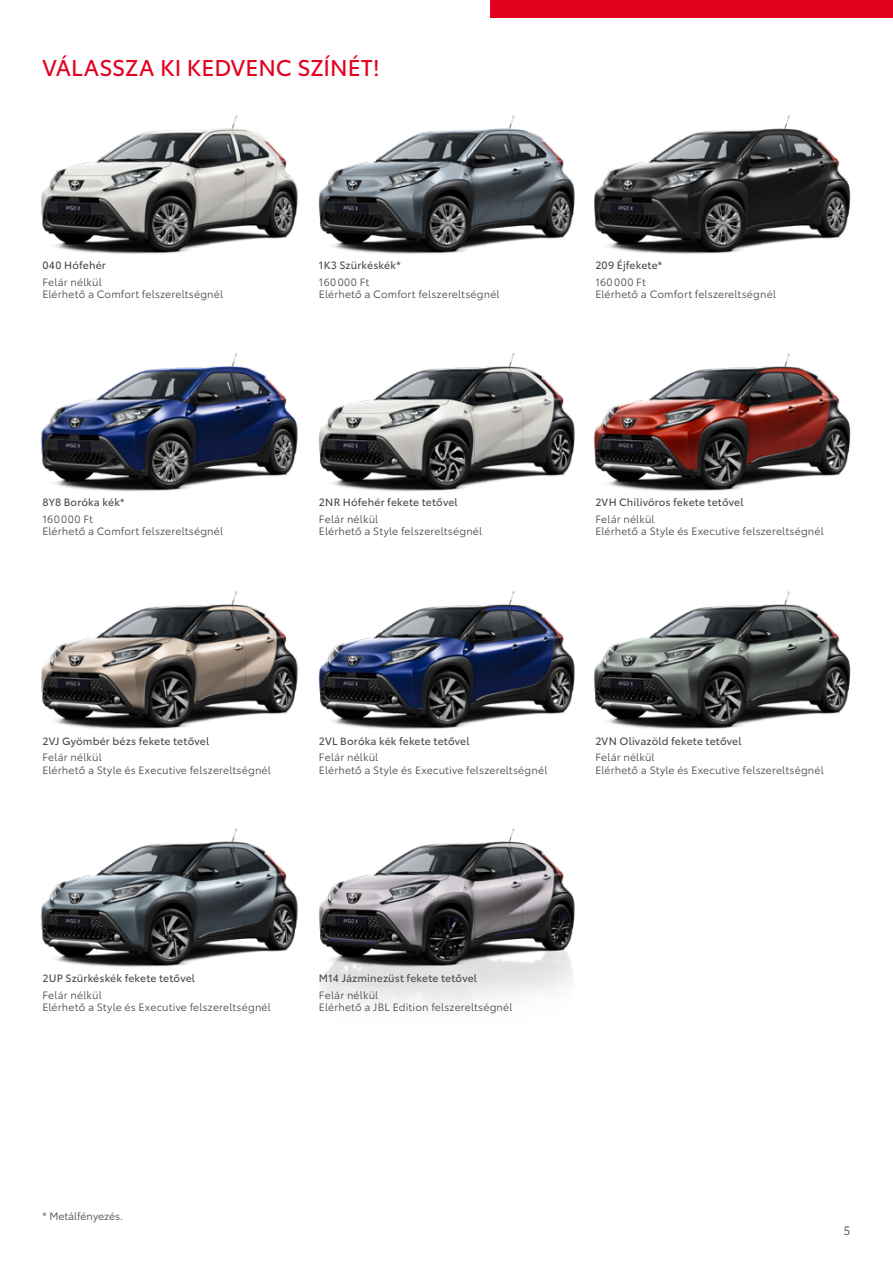
<style>
.page{position:relative;width:893px;height:1263px;background:#fff}
.page>*{position:absolute;margin:0;border:0;box-sizing:border-box;transform-origin:0 0}
.t1{font:22.5px "Toyota Type";color:#e3001f}
.t2{font:12px "Toyota Type";color:#494948}
.t3{font:10.5px/12.6px "Toyota Type";letter-spacing:.015em;color:#494948}
.t4{font:10.5px "Toyota Type";letter-spacing:.015em;color:#494948}
</style>
<div class="page">
<img style="left:40px;top:115px;width:216px;height:852px">
<img style="left:256px;top:115px;width:319px;height:892px">
<img style="left:532px;top:115px;width:319px;height:691px">
<div style="left:490px;top:0;width:403px;height:17px;background:#e3001f"></div>
<h1 class="t1" style="left:43px;top:51px;width:339px">VÁLASSZA KI KEDVENC SZÍNÉT!</h1>
<p class="t4" style="left:42px;top:258px;width:65px">040 Hófehér</p>
<p class="t3" style="left:42px;top:275px;width:182px">Felár nélkül<br>Elérhető a Comfort felszereltségnél</p>
<p class="t4" style="left:319px;top:258px;width:83px">1K3 Szürkéskék*</p>
<p class="t3" style="left:319px;top:275px;width:182px">160000 Ft<br>Elérhető a Comfort felszereltségnél</p>
<p class="t4" style="left:595px;top:258px;width:68px">209 Éjfekete*</p>
<p class="t3" style="left:595px;top:275px;width:182px">160000 Ft<br>Elérhető a Comfort felszereltségnél</p>
<p class="t4" style="left:42px;top:495px;width:84px">8Y8 Boróka kék*</p>
<p class="t3" style="left:42px;top:512px;width:182px">160000 Ft<br>Elérhető a Comfort felszereltségnél</p>
<p class="t4" style="left:319px;top:495px;width:140px">2NR Hófehér fekete tetővel</p>
<p class="t3" style="left:319px;top:512px;width:165px">Felár nélkül<br>Elérhető a Style felszereltségnél</p>
<p class="t4" style="left:595px;top:495px;width:150px">2VH Chilivöros fekete tetővel</p>
<p class="t3" style="left:595px;top:512px;width:230px">Felár nélkül<br>Elérhető a Style és Executive felszereltségnél</p>
<p class="t4" style="left:42px;top:733px;width:168px">2VJ Gyömbér bézs fekete tetővel</p>
<p class="t3" style="left:42px;top:750px;width:230px">Felár nélkül<br>Elérhető a Style és Executive felszereltségnél</p>
<p class="t4" style="left:319px;top:733px;width:152px">2VL Boróka kék fekete tetővel</p>
<p class="t3" style="left:319px;top:750px;width:230px">Felár nélkül<br>Elérhető a Style és Executive felszereltségnél</p>
<p class="t4" style="left:595px;top:733px;width:148px">2VN Olivazöld fekete tetővel</p>
<p class="t3" style="left:595px;top:750px;width:230px">Felár nélkül<br>Elérhető a Style és Executive felszereltségnél</p>
<p class="t4" style="left:42px;top:971px;width:154px">2UP Szürkéskék fekete tetővel</p>
<p class="t3" style="left:42px;top:988px;width:230px">Felár nélkül<br>Elérhető a Style és Executive felszereltségnél</p>
<p class="t4" style="left:319px;top:971px;width:160px">M14 Jázminezüst fekete tetővel</p>
<p class="t3" style="left:319px;top:988px;width:195px">Felár nélkül<br>Elérhető a JBL Edition felszereltségnél</p>
<p class="t3" style="left:43px;top:1209px;width:82px">* Metálfényezés.</p>
<p class="t2" style="left:844px;top:1222px;width:8px">5</p>
</div>
